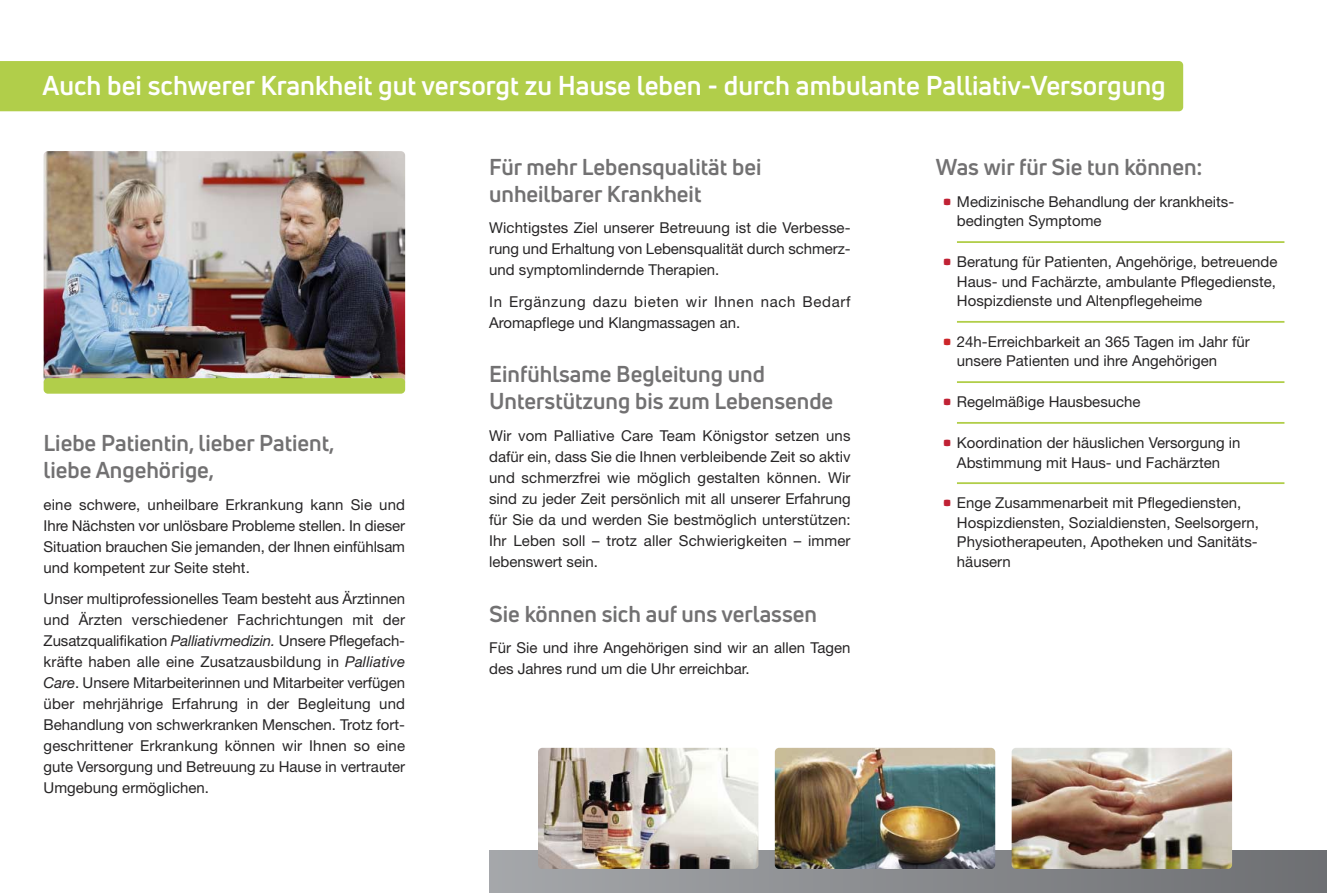
<style>
.page{position:relative;width:1327px;height:893px;background:#fff}
.page>*{position:absolute;margin:0;border:0;box-sizing:border-box;transform-origin:0 0}
.t1{font:700 26.7px "Uni Neue";color:#fff}
.t2{font:700 22.5px/27px "Uni Neue";color:#727172}
.t3{font:15px/21px "Helvetica Neue LT Std";color:#272526;text-align:justify}
.t4{font:15px/21px "Helvetica Neue LT Std";letter-spacing:.045em;color:#272526}
.s1{font-style:italic}
</style>
<div class="page">
<img style="left:44px;top:151px;width:361px;height:235px;border-radius:4px">
<hr style="left:957px;top:241px;width:327px;height:2px;background:#b1ce4a">
<hr style="left:957px;top:321px;width:327px;height:2px;background:#b1ce4a">
<hr style="left:957px;top:381px;width:327px;height:2px;background:#b1ce4a">
<hr style="left:957px;top:422px;width:327px;height:2px;background:#b1ce4a">
<hr style="left:957px;top:482px;width:327px;height:2px;background:#b1ce4a">
<div style="left:0;top:61px;width:1183px;height:50px;background:#b1ce4a"></div>
<div style="left:44px;top:378px;width:361px;height:16px;background:#b1ce4a;border-radius:4px"></div>
<div style="left:489px;top:850px;width:838px;height:43px;background:linear-gradient(to right,#a5a7ab,#6e6f72)"></div>
<img style="left:538px;top:748px;width:220px;height:121px;border-radius:4px">
<img style="left:775px;top:748px;width:220px;height:121px;border-radius:4px">
<img style="left:1011px;top:748px;width:221px;height:121px;border-radius:4px">
<h1 class="t1" style="left:43px;top:76px;width:1124px">Auch bei schwerer Krankheit gut versorgt zu Hause leben - durch ambulante Palliativ-Versorgung</h1>
<h2 class="t2" style="left:44px;top:432px;width:292px">Liebe Patientin, lieber Patient, liebe Angehörige,</h2>
<p class="t3" style="left:44px;top:496px;width:363px">eine schwere, unheilbare Erkrankung kann Sie und Ihre Nächsten vor unlösbare Probleme stellen. In dieser Situation brauchen Sie jemanden, der Ihnen einfühlsam und kompetent zur Seite steht.</p>
<p class="t3" style="left:44px;top:590px;width:363px">Unser multiprofessionelles Team besteht aus Ärztinnen und Ärzten verschiedener Fachrichtungen mit der Zusatzqualifikation <span class="s1">Palliativmedizin.</span> Unsere Pflegefach&shy;kräfte haben alle eine Zusatzausbildung in <span class="s1">Palliative Care</span>. Unsere Mitarbeiterinnen und Mitarbeiter verfügen über mehrjährige Erfahrung in der Begleitung und Behandlung von schwerkranken Menschen. Trotz fort&shy;geschrittener Erkrankung können wir Ihnen so eine gute Versorgung und Betreuung zu Hause in vertrauter Umgebung ermöglichen.</p>
<h2 class="t2" style="left:489px;top:155px;width:274px">Für mehr Lebensqualität bei unheilbarer Krankheit</h2>
<p class="t3" style="left:489px;top:219px;width:363px">Wichtigstes Ziel unserer Betreuung ist die Verbesse&shy;rung und Erhaltung von Lebensqualität durch schmerz&shy;und symptomlindernde Therapien.</p>
<p class="t4" style="left:489px;top:292px;width:363px">In Ergänzung dazu bieten wir Ihnen nach Bedarf<br>Aromapflege und Klangmassagen an.</p>
<h2 class="t2" style="left:489px;top:363px;width:346px">Einfühlsame Begleitung und<br>Unterstützung bis zum Lebensende</h2>
<p class="t3" style="left:489px;top:427px;width:363px">Wir vom Palliative Care Team Königstor setzen uns dafür ein, dass Sie die Ihnen verbleibende Zeit so aktiv und schmerzfrei wie möglich gestalten können. Wir sind zu jeder Zeit persönlich mit all unserer Erfahrung für Sie da und werden Sie bestmöglich unterstützen:<br>Ihr Leben soll – trotz aller Schwierigkeiten – immer lebenswert sein.</p>
<h2 class="t2" style="left:489px;top:602px;width:329px">Sie können sich auf uns verlassen</h2>
<p class="t3" style="left:489px;top:639px;width:363px">Für Sie und ihre Angehörigen sind wir an allen Tagen des Jahres rund um die Uhr erreichbar.</p>
<h2 class="t2" style="left:935px;top:155px;width:268px">Was wir für Sie tun können:</h2>
<p class="t3" style="left:957px;top:193px;width:279px;line-height:19.5px">Medizinische Behandlung der krankheits - bedingten Symptome</p>
<p class="t3" style="left:957px;top:254px;width:322px;line-height:19.5px">Beratung für Patienten, Angehörige, betreuende Haus- und Fachärzte, ambulante Pflegedienste, Hospizdienste und Altenpflegeheime</p>
<p class="t3" style="left:957px;top:333px;width:294px;line-height:19.5px">24h-Erreichbarkeit an 365 Tagen im Jahr für unsere Patienten und ihre Angehörigen</p>
<p class="t3" style="left:957px;top:393px;width:185px">Regelmäßige Hausbesuche</p>
<p class="t3" style="left:957px;top:434px;width:285px;line-height:19.5px">Koordination der häuslichen Versorgung in<br>Abstimmung mit Haus- und Fachärzten</p>
<p class="t3" style="left:957px;top:495px;width:304px;line-height:19.5px;text-align:left">Enge Zusammenarbeit mit Pflegediensten, Hospizdiensten, Sozialdiensten, Seelsorgern, Physiotherapeuten, Apotheken und Sanitäts&shy;häusern</p>
</div>
